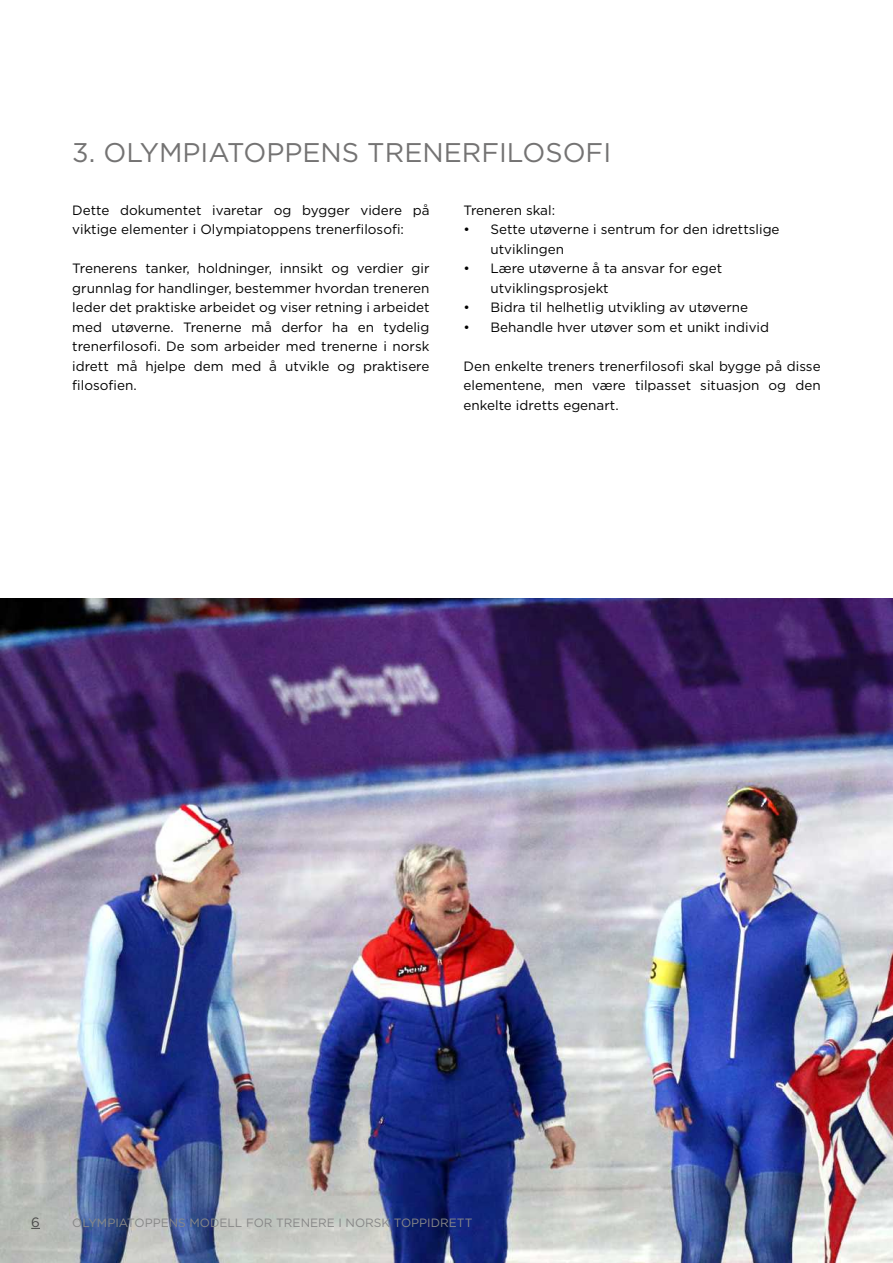
<style>
.page{position:relative;width:893px;height:1263px;background:#fff}
.page>*{position:absolute;margin:0;border:0;box-sizing:border-box;transform-origin:0 0}
.t1{font:27px "Gotham";color:#747373}
.t2{font:13.5px/19.5px "Gotham";color:#000}
.t3{font:13.5px "Gotham";color:#4a4a49}
.t4{font:12px "Gotham";color:#878787}
</style>
<div class="page">
<img style="left:0;top:598px;width:893px;height:665px">
<h1 class="t1" style="left:72px;top:135px;width:540px">3. OLYMPIATOPPENS TRENERFILOSOFI</h1>
<p class="t2" style="left:72px;top:200px;width:359px">Dette dokumentet ivaretar og bygger videre på viktige elementer i Olympiatoppens trenerfilosofi:</p>
<p class="t2" style="left:72px;top:259px;width:359px;text-align:justify">Trenerens tanker, holdninger, innsikt og verdier gir grunnlag for handlinger, bestemmer hvordan treneren leder det praktiske arbeidet og viser retning i arbeidet med utøverne. Trenerne må derfor ha en tydelig trenerfilosofi. De som arbeider med trenerne i norsk idrett må hjelpe dem med å utvikle og praktisere filosofien.</p>
<p class="t2" style="left:463px;top:200px;width:93px">Treneren skal:</p>
<p class="t2" style="left:490px;top:220px;width:291px;text-indent:-27px">• Sette utøverne i sentrum for den idrettslige utviklingen</p>
<p class="t2" style="left:490px;top:259px;width:233px;text-indent:-27px">• Lære utøverne å ta ansvar for eget utviklingsprosjekt</p>
<p class="t2" style="left:463px;top:298px;width:286px">• Bidra til helhetlig utvikling av utøverne</p>
<p class="t2" style="left:463px;top:317px;width:307px">• Behandle hver utøver som et unikt individ</p>
<p class="t2" style="left:463px;top:356px;width:359px;text-align:justify">Den enkelte treners trenerfilosofi skal bygge på disse elementene, men være tilpasset situasjon og den enkelte idretts egenart.</p>
<p class="t3" style="left:31px;top:1213px;width:10px">6</p>
<p class="t4" style="left:72px;top:1215px;width:402px">OLYMPIATOPPENS MODELL FOR TRENERE I NORSK TOPPIDRETT</p>
</div>
